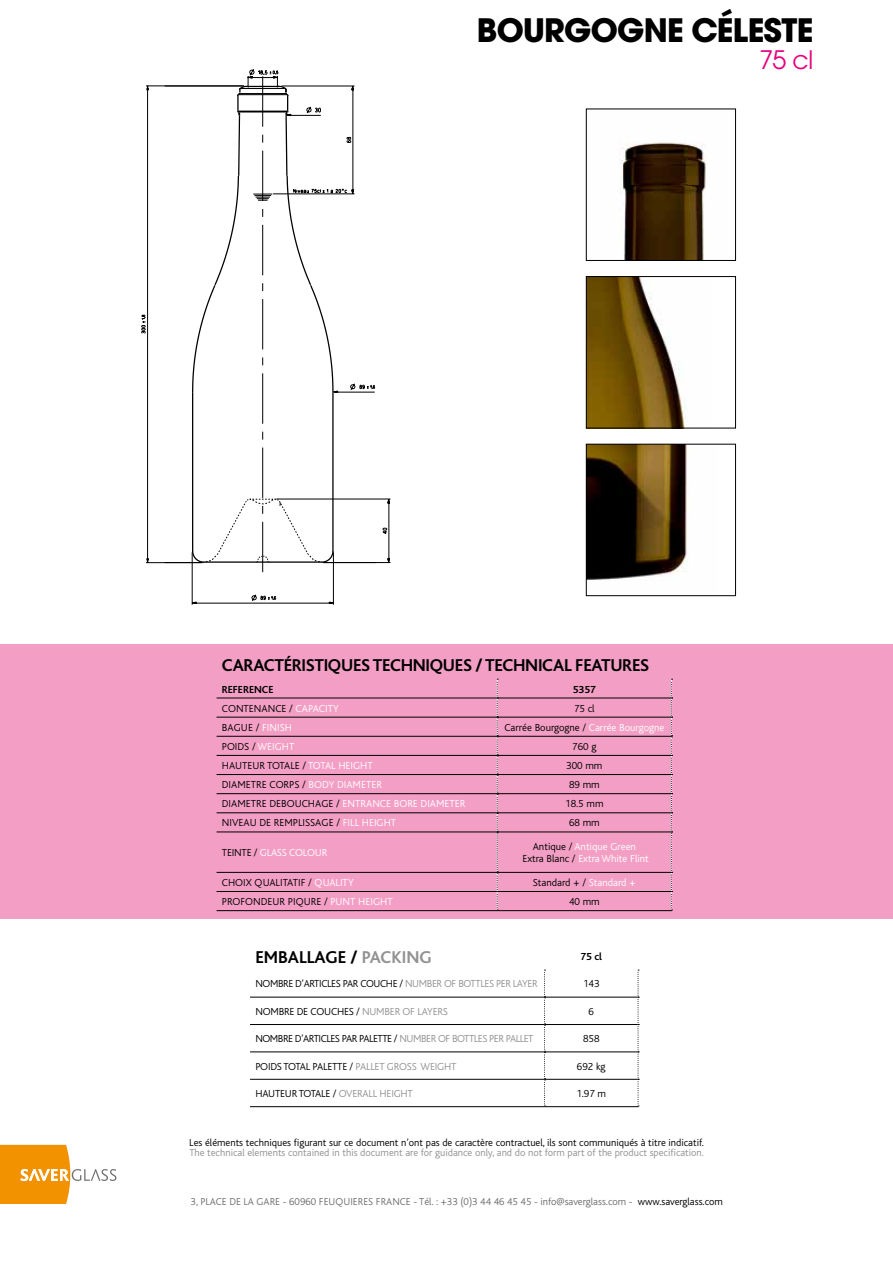
<style>
.page{position:relative;width:893px;height:1263px;background:#fff}
.page>*{position:absolute;margin:0;border:0;box-sizing:border-box;transform-origin:0 0}
.t1{font:700 35.55px "Avant Garde Gothic Itc T";letter-spacing:-.02em;color:#000}
.t2{font:28.2px "Avant Garde Gothic Itc T";color:#e6007d}
.t3{font:700 18px "Bliss";letter-spacing:-.02em;color:#000}
.t4{font:700 18px "Bliss";color:#000}
.t5{font:300 10.65px "Bliss";color:#000}
.t6{font:300 10.65px "Bliss";letter-spacing:-.02em;color:#000}
.t7{font:300 10.65px/12px "Bliss";color:#fff;text-align:center}
.t8{font:300 10.65px "Bliss";letter-spacing:-.045em;color:#000}
.t9{font:300 10.65px "Bliss";letter-spacing:-.035em;color:#000}
.t10{font:300 10.65px "Bliss";letter-spacing:-.02em;color:#fff}
.t11{font:700 10.65px "Bliss";color:#000}
.t12{font:300 10.5px "Bliss";color:#000}
.t13{font:300 10.5px "Bliss";color:#929292}
.t14{font:300 10.5px "Bliss";color:#706f6f}
.s1{color:#fff}
.s2{color:#000}
.s3{color:#929292}
</style>
<div class="page">
<div style="left:0;top:645px;width:893px;height:274px;background:#f39fc5"></div>
<svg style="left:0;top:1145px;width:116px;height:59px"></svg>
<hr style="left:217px;top:698px;width:280px;height:1px;background:#000">
<hr style="left:217px;top:872px;width:280px;height:1px;background:#000">
<hr style="left:217px;top:891px;width:280px;height:1px;background:#000">
<hr style="left:497px;top:698px;width:174px;height:1px;background:#000">
<hr style="left:217px;top:717px;width:280px;height:1px;background:#000">
<hr style="left:217px;top:736px;width:280px;height:1px;background:#000">
<hr style="left:217px;top:812px;width:280px;height:1px;background:#000">
<hr style="left:217px;top:755px;width:280px;height:1px;background:#000">
<hr style="left:217px;top:774px;width:280px;height:1px;background:#000">
<hr style="left:217px;top:793px;width:280px;height:1px;background:#000">
<hr style="left:217px;top:832px;width:280px;height:1px;background:#000">
<hr style="left:497px;top:891px;width:174px;height:1px;background:#000">
<hr style="left:497px;top:736px;width:175px;height:1px;background:#000">
<hr style="left:497px;top:812px;width:174px;height:1px;background:#000">
<hr style="left:497px;top:755px;width:174px;height:1px;background:#000">
<hr style="left:497px;top:774px;width:174px;height:1px;background:#000">
<hr style="left:497px;top:793px;width:174px;height:1px;background:#000">
<hr style="left:497px;top:832px;width:174px;height:1px;background:#000">
<hr style="left:497px;top:872px;width:174px;height:1px;background:#000">
<svg style="left:497px;top:679px;width:1px;height:231px"></svg>
<hr style="left:497px;top:717px;width:174px;height:1px;background:#000">
<hr style="left:217px;top:910px;width:280px;height:1px;background:#000">
<svg style="left:671px;top:679px;width:1px;height:231px"></svg>
<hr style="left:497px;top:910px;width:175px;height:1px;background:#000">
<hr style="left:250px;top:997px;width:294px;height:1px;background:#000">
<hr style="left:250px;top:1024px;width:294px;height:1px;background:#000">
<hr style="left:250px;top:1106px;width:294px;height:1px;background:#000">
<hr style="left:544px;top:1106px;width:94px;height:1px;background:#000">
<hr style="left:250px;top:1051px;width:294px;height:1px;background:#000">
<hr style="left:250px;top:1079px;width:294px;height:1px;background:#000">
<hr style="left:544px;top:997px;width:94px;height:1px;background:#000">
<hr style="left:544px;top:1024px;width:94px;height:1px;background:#000">
<hr style="left:544px;top:1051px;width:94px;height:1px;background:#000">
<hr style="left:544px;top:1079px;width:94px;height:1px;background:#000">
<svg style="left:544px;top:970px;width:1px;height:137px"></svg>
<svg style="left:638px;top:970px;width:1px;height:137px"></svg>
<hr style="left:262px;top:522px;width:1px;height:50px;background:#000">
<hr style="left:146px;top:86px;width:98px;height:1px;background:#000">
<hr style="left:146px;top:562px;width:56px;height:1px;background:#000">
<hr style="left:147px;top:86px;width:1px;height:477px;background:#000">
<svg style="left:141px;top:315px;width:5px;height:19px"></svg>
<hr style="left:276px;top:499px;width:114px;height:1px;background:#000">
<hr style="left:323px;top:562px;width:67px;height:1px;background:#000">
<svg style="left:382px;top:498px;width:8px;height:65px"></svg>
<hr style="left:192px;top:552px;width:1px;height:53px;background:#000">
<hr style="left:333px;top:552px;width:1px;height:53px;background:#000">
<svg style="left:191px;top:594px;width:143px;height:10px"></svg>
<svg style="left:191px;top:69px;width:184px;height:494px"></svg>
<img style="left:619px;top:142px;width:87px;height:117px">
<div style="left:586px;top:109px;width:150px;height:152px;border:1px solid #000"></div>
<img style="left:588px;top:446px;width:100px;height:134px">
<div style="left:586px;top:444px;width:150px;height:152px;border:1px solid #000"></div>
<img style="left:588px;top:278px;width:100px;height:148px">
<div style="left:586px;top:276px;width:150px;height:152px;border:1px solid #000"></div>
<h1 class="t1" style="left:477px;top:9px;width:338px">BOURGOGNE CÉLESTE</h1>
<h2 class="t2" style="left:759px;top:43px;width:56px">75 cl</h2>
<h3 class="t3" style="left:222px;top:655px;width:429px">CARACTÉRISTIQUES TECHNIQUES / TECHNICAL FEATURES</h3>
<p class="t11" style="left:222px;top:683px;width:53px">REFERENCE</p>
<p class="t11" style="left:573px;top:683px;width:25px">5357</p>
<p class="t5" style="left:222px;top:702px;width:118px">CONTENANCE / <span class="s1">CAPACITY</span></p>
<p class="t5" style="left:574px;top:702px;width:22px">75 cl</p>
<p class="t5" style="left:222px;top:722px;width:72px">BAGUE / <span class="s1">FINISH</span></p>
<p class="t5" style="left:504px;top:722px;width:161px">Carrée Bourgogne / <span class="s1">Carrée Bourgogne</span></p>
<p class="t5" style="left:222px;top:741px;width:74px">POIDS / <span class="s1">WEIGHT</span></p>
<p class="t5" style="left:572px;top:741px;width:26px">760 g</p>
<p class="t5" style="left:222px;top:760px;width:152px">HAUTEUR TOTALE / <span class="s1">TOTAL HEIGHT</span></p>
<p class="t5" style="left:566px;top:760px;width:38px">300 mm</p>
<p class="t5" style="left:222px;top:779px;width:162px">DIAMETRE CORPS / <span class="s1">BODY DIAMETER</span></p>
<p class="t5" style="left:569px;top:779px;width:32px">89 mm</p>
<p class="t7" style="left:222px;top:798px;width:245px"><span class="s2">DIAMETRE DEBOUCHAGE /</span> ENTRANCE BORE DIAMETER</p>
<p class="t5" style="left:565px;top:798px;width:40px">18.5 mm</p>
<p class="t5" style="left:222px;top:817px;width:176px">NIVEAU DE REMPLISSAGE / <span class="s1">FILL HEIGHT</span></p>
<p class="t5" style="left:569px;top:817px;width:32px">68 mm</p>
<p class="t10" style="left:222px;top:847px;width:107px"><span class="s2">TEINTE /</span> GLASS COLOUR</p>
<p class="t7" style="left:522px;top:841px;width:128px"><span class="s2">Antique /</span> Antique Green<br><span class="s2">Extra Blanc /</span> Extra White Flint</p>
<p class="t5" style="left:222px;top:877px;width:133px">CHOIX QUALITATIF / <span class="s1">QUALITY</span></p>
<p class="t5" style="left:533px;top:877px;width:105px">Standard + / <span class="s1">Standard +</span></p>
<p class="t5" style="left:222px;top:896px;width:172px">PROFONDEUR PIQURE / <span class="s1">PUNT HEIGHT</span></p>
<p class="t5" style="left:569px;top:896px;width:32px">40 mm</p>
<h3 class="t4" style="left:255px;top:948px;width:178px">EMBALLAGE / <span class="s3">PACKING</span></h3>
<p class="t11" style="left:580px;top:951px;width:23px">75 cl</p>
<p class="t9" style="left:255px;top:978px;width:284px">NOMBRE D’ARTICLES PAR COUCHE / <span class="s3">NUMBER OF BOTTLES PER LAYER</span></p>
<p class="t5" style="left:583px;top:978px;width:18px">143</p>
<p class="t6" style="left:255px;top:1006px;width:194px">NOMBRE DE COUCHES / <span class="s3">NUMBER OF LAYERS</span></p>
<p class="t5" style="left:588px;top:1006px;width:7px">6</p>
<p class="t8" style="left:255px;top:1033px;width:280px">NOMBRE D’ARTICLES PAR PALETTE / <span class="s3">NUMBER OF BOTTLES PER PALLET</span></p>
<p class="t5" style="left:583px;top:1033px;width:18px">858</p>
<p class="t6" style="left:255px;top:1060px;width:203px">POIDS TOTAL PALETTE / <span class="s3">PALLET GROSS WEIGHT</span></p>
<p class="t5" style="left:577px;top:1060px;width:30px">692 kg</p>
<p class="t6" style="left:255px;top:1088px;width:159px">HAUTEUR TOTALE / <span class="s3">OVERALL HEIGHT</span></p>
<p class="t5" style="left:576px;top:1088px;width:31px">1.97 m</p>
<p class="t12" style="left:189px;top:1136px;width:516px">Les éléments techniques figurant sur ce document n’ont pas de caractère contractuel, ils sont communiqués à titre indicatif.</p>
<p class="t13" style="left:189px;top:1147px;width:516px">The technical elements contained in this document are for guidance only, and do not form part of the product specification.</p>
<p class="t14" style="left:191px;top:1195px;width:534px">3, PLACE DE LA GARE - 60960 FEUQUIERES FRANCE - Tél. : +33 (0)3 44 46 45 45 - info@saverglass.com - <span class="s2">www.saverglass.com</span></p>
</div>
